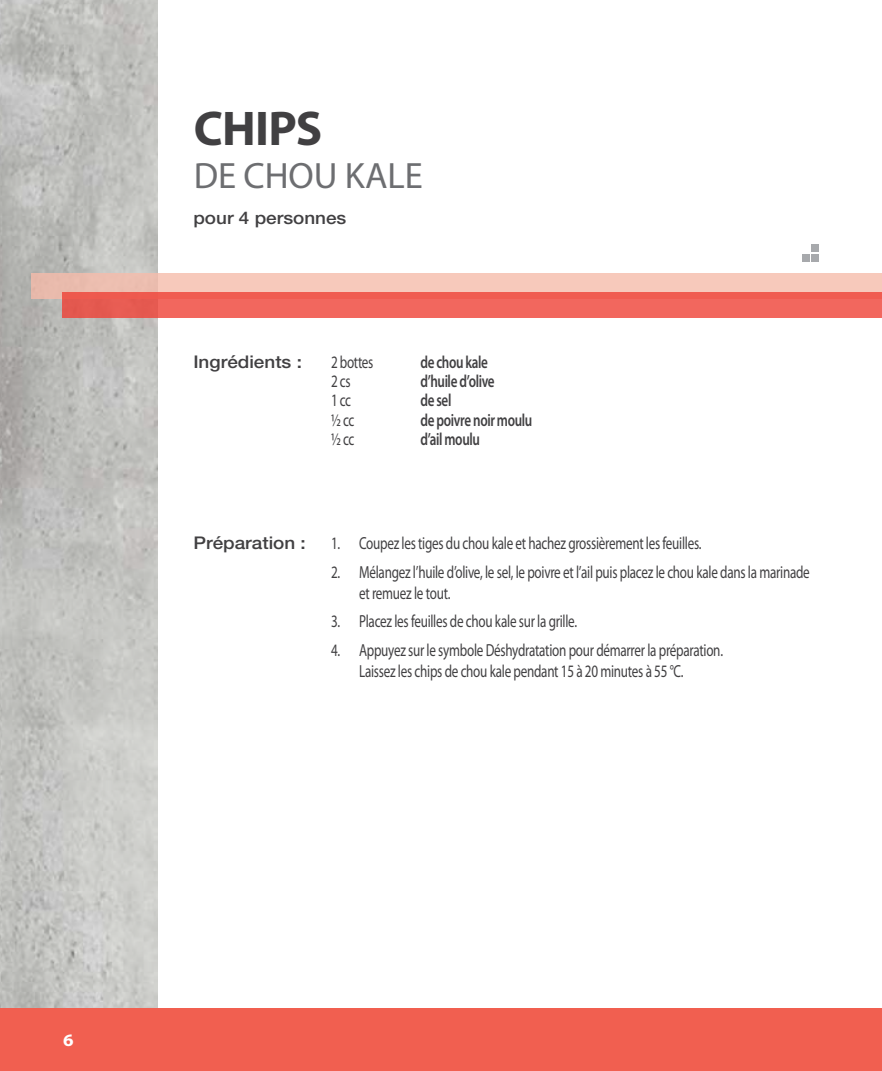
<style>
.page{position:relative;width:882px;height:1071px;background:#fff}
.page>*{position:absolute;margin:0;border:0;box-sizing:border-box;transform-origin:0 0}
.t1{font:700 49px "Myriad Pro";letter-spacing:-.015em;color:#414042}
.t2{font:36.75px "Myriad Pro";color:#6d6e71}
.t3{font:17.5px/21px "Myriad Pro";letter-spacing:-.02em;color:#414042;scale:.75 1}
.t4{font:600 17.5px "Myriad Pro";letter-spacing:-.025em;color:#414042;scale:.75 1}
.t5{font:500 17.5px "Helvetica Neue LT";color:#414042;scale:1.08 1}
.t6{font:700 17.5px "Myriad Pro";color:#fff;scale:1.08 1}
</style>
<div class="page">
<img style="left:0;top:0;width:158px;height:1008px">
<div style="left:0;top:1008px;width:882px;height:63px;background:#f15f50"></div>
<div style="left:32px;top:273px;width:850px;height:26px;background:linear-gradient(to right,#f0c2b4,#faccbe)"></div>
<div style="left:62px;top:292px;width:820px;height:26px;background:linear-gradient(to right,#ed6056,#f3665d)"></div>
<div style="left:811px;top:244px;width:8px;height:8px;background:#a7a9ac"></div>
<div style="left:802px;top:254px;width:8px;height:7px;background:#a7a9ac"></div>
<div style="left:811px;top:254px;width:8px;height:7px;background:#a7a9ac"></div>
<h1 class="t1" style="left:194px;top:96px;width:130px">CHIPS</h1>
<h2 class="t2" style="left:194px;top:153px;width:231px">DE CHOU KALE</h2>
<p class="t5" style="left:193px;top:207px;width:143px">pour 4 personnes</p>
<p class="t5" style="left:193px;top:352px;width:102px">Ingrédients :</p>
<p class="t3" style="left:331px;top:351px;width:58px">2 bottes</p>
<p class="t4" style="left:420px;top:351px;width:92px">de chou kale</p>
<p class="t3" style="left:331px;top:371px;width:28px">2 cs</p>
<p class="t4" style="left:420px;top:370px;width:101px">d’huile d’olive</p>
<p class="t3" style="left:331px;top:390px;width:28px">1 cc</p>
<p class="t4" style="left:420px;top:389px;width:43px">de sel</p>
<p class="t3" style="left:331px;top:409px;width:32px">½ cc</p>
<p class="t4" style="left:420px;top:409px;width:151px">de poivre noir moulu</p>
<p class="t3" style="left:331px;top:428px;width:32px">½ cc</p>
<p class="t4" style="left:420px;top:428px;width:81px">d’ail moulu</p>
<p class="t5" style="left:193px;top:532px;width:106px">Préparation :</p>
<p class="t3" style="left:331px;top:532px;width:495px">1. Coupez les tiges du chou kale et hachez grossièrement les feuilles.</p>
<p class="t3" style="left:359px;top:561px;width:602px;text-indent:-28px">2. Mélangez l’huile d’olive, le sel, le poivre et l’ail puis placez le chou kale dans la marinade et remuez le tout.</p>
<p class="t3" style="left:331px;top:611px;width:330px">3. Placez les feuilles de chou kale sur la grille.</p>
<p class="t3" style="left:359px;top:640px;width:487px;text-indent:-28px">4. Appuyez sur le symbole Déshydratation pour démarrer la préparation.<br>Laissez les chips de chou kale pendant 15 à 20 minutes à 55 °C.</p>
<p class="t6" style="left:63px;top:1029px;width:11px">6</p>
</div>
